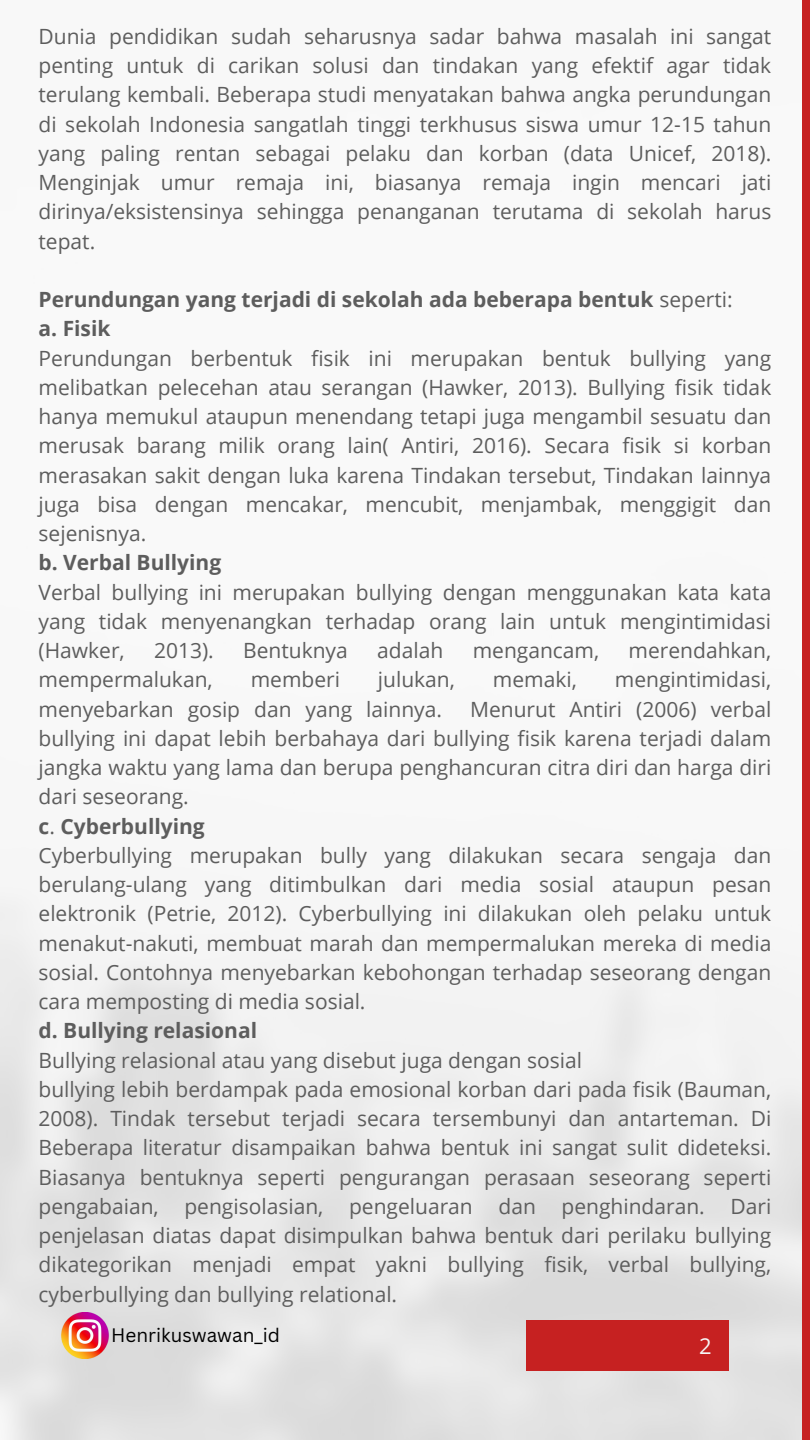
<style>
.page{position:relative;width:810px;height:1440px;background:#fff}
.page>*{position:absolute;margin:0;border:0;box-sizing:border-box;transform-origin:0 0}
.t1{font:22px "Open Sans";color:#f6f6f6}
.t2{font:21px/29.2px "Open Sans";color:#5d5d5d}
.t3{font:19px "Canva Sans";color:#000}
.s1{font-weight:700}
</style>
<div class="page">
<img style="left:0;top:0;width:803px;height:1440px">
<div style="left:803px;top:0;width:7px;height:1440px;background:#c62121"></div>
<div style="left:526px;top:1320px;width:203px;height:51px;background:#c62121"></div>
<img style="left:52px;top:1312px;width:66px;height:47px">
<h1 class="t2" style="left:39px;top:21px;width:734px;text-align:justify">Dunia pendidikan sudah seharusnya sadar bahwa masalah ini sangat penting untuk di carikan solusi dan tindakan yang efektif agar tidak terulang kembali. Beberapa studi menyatakan bahwa angka perundungan di sekolah Indonesia sangatlah tinggi terkhusus siswa umur 12-15 tahun yang paling rentan sebagai pelaku dan korban (data Unicef, 2018).<br>Menginjak umur remaja ini, biasanya remaja ingin mencari jati dirinya/eksistensinya sehingga penanganan terutama di sekolah harus tepat.</h1>
<p class="t2" style="left:39px;top:284px;width:734px"><span class="s1">Perundungan yang terjadi di sekolah ada beberapa bentuk</span> seperti:<br><span class="s1">a. Fisik<br></span>Perundungan berbentuk fisik ini merupakan bentuk bullying yang melibatkan pelecehan atau serangan (Hawker, 2013). Bullying fisik tidak hanya memukul ataupun menendang tetapi juga mengambil sesuatu dan merusak barang milik orang lain( Antiri, 2016). Secara fisik si korban merasakan sakit dengan luka karena Tindakan tersebut, Tindakan lainnya juga bisa dengan mencakar, mencubit, menjambak, menggigit dan sejenisnya.<br><span class="s1">b. Verbal Bullying<br></span>Verbal bullying ini merupakan bullying dengan menggunakan kata kata yang tidak menyenangkan terhadap orang lain untuk mengintimidasi (Hawker,</p>
<p class="t2" style="left:154px;top:635px;width:61px">2013).</p>
<p class="t2" style="left:243px;top:635px;width:106px">Bentuknya</p>
<p class="t2" style="left:377px;top:635px;width:68px">adalah</p>
<p class="t2" style="left:473px;top:635px;width:128px">mengancam,</p>
<p class="t2" style="left:629px;top:635px;width:144px">merendahkan,</p>
<p class="t2" style="left:39px;top:665px;width:176px">mempermalukan,</p>
<p class="t2" style="left:251px;top:665px;width:91px">memberi</p>
<p class="t2" style="left:378px;top:665px;width:79px">julukan,</p>
<p class="t2" style="left:493px;top:665px;width:85px">memaki,</p>
<p class="t2" style="left:615px;top:665px;width:158px">mengintimidasi,</p>
<p class="t2" style="left:39px;top:694px;width:405px">menyebarkan gosip dan yang lainnya.</p>
<p class="t2" style="left:39px;top:694px;width:734px;text-indent:432px">Menurut Antiri (2006) verbal bullying ini dapat lebih berbahaya dari bullying fisik karena terjadi dalam jangka waktu yang lama dan berupa penghancuran citra diri dan harga diri dari seseorang.<br><span class="s1">c</span>. <span class="s1">Cyberbullying<br></span>Cyberbullying merupakan bully yang dilakukan secara sengaja dan berulang-ulang yang ditimbulkan dari media sosial ataupun pesan elektronik (Petrie, 2012). Cyberbullying ini dilakukan oleh pelaku untuk menakut-nakuti, membuat marah dan mempermalukan mereka di media sosial. Contohnya menyebarkan kebohongan terhadap seseorang dengan cara memposting di media sosial.<br><span class="s1">d. Bullying relasional<br></span>Bullying relasional atau yang disebut juga dengan sosial<br>bullying lebih berdampak pada emosional korban dari pada fisik (Bauman, 2008). Tindak tersebut terjadi secara tersembunyi dan antarteman. Di Beberapa literatur disampaikan bahwa bentuk ini sangat sulit dideteksi.<br>Biasanya bentuknya seperti pengurangan perasaan seseorang seperti pengabaian, pengisolasian, pengeluaran dan penghindaran. Dari penjelasan diatas dapat disimpulkan bahwa bentuk dari perilaku bullying dikategorikan menjadi empat yakni bullying fisik, verbal bullying, cyberbullying dan bullying relational.</p>
<p class="t3" style="left:111px;top:1322px;width:170px">Henrikuswawan_id</p>
<h1 class="t1" style="left:699px;top:1330px;width:14px">2</h1>
</div>
